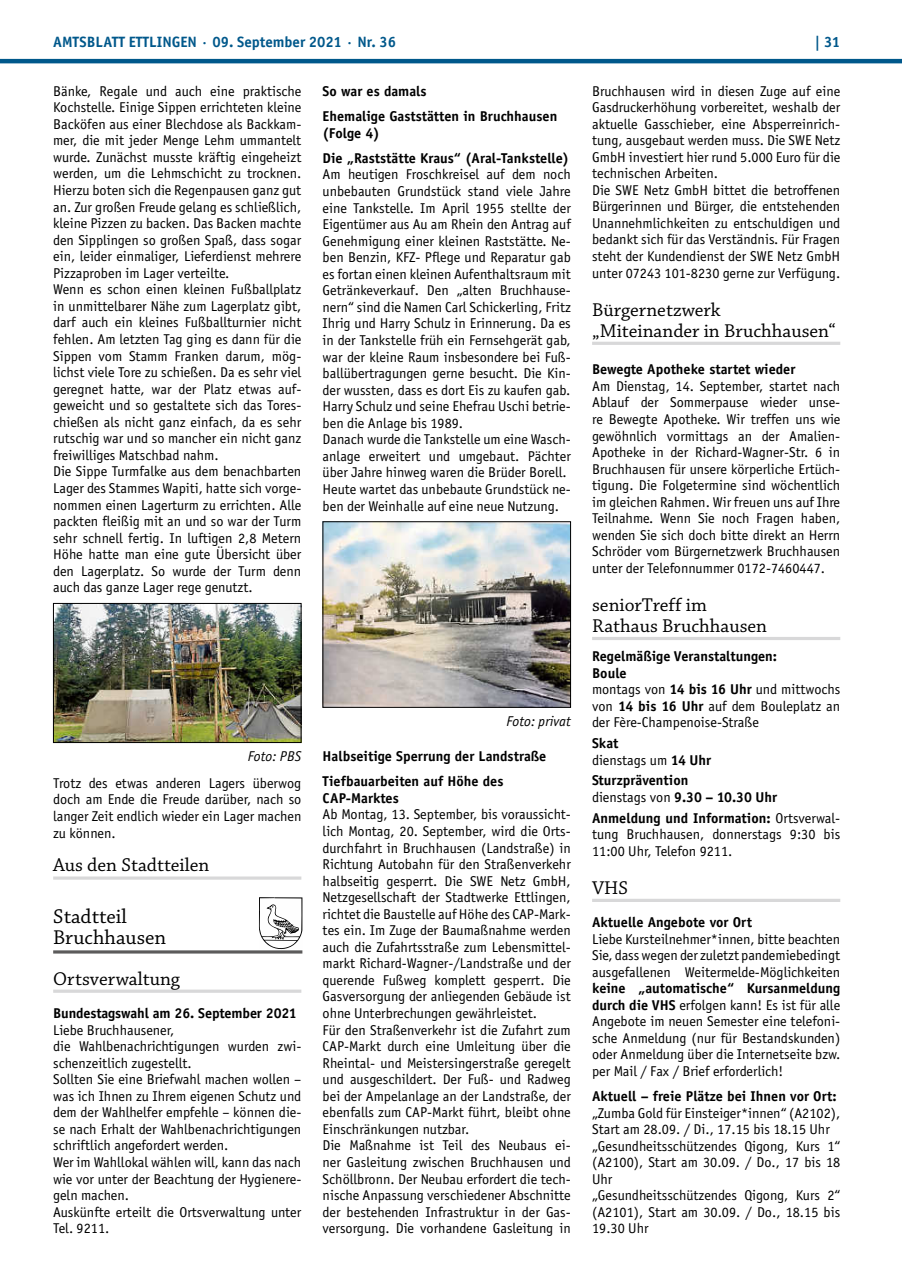
<style>
.page{position:relative;width:902px;height:1280px;background:#fff}
.page>*{position:absolute;margin:0;border:0;box-sizing:border-box;transform-origin:0 0}
.t1{font:21px/21px "Chaparral Pro";color:#000}
.t2{font:19.5px/21px "Chaparral Pro";color:#000}
.t3{font:700 15px "Officina Sans";color:#00588b}
.t4{font:14.25px/16.5px "Officina Sans";color:#000}
.t5{font:700 14.25px/25px "Officina Sans";color:#000}
.t6{font:italic 14.25px "Officina Sans";color:#000}
.s1{font-weight:700}
.s2{font-weight:400}
</style>
<div class="page">
<hr style="left:0;top:59px;width:901px;height:4px;background:#00588b">
<hr style="left:53px;top:876px;width:248px;height:4px;background:#e1e1e1">
<svg style="left:53px;top:989px;width:248px;height:4px"></svg>
<img style="left:55px;top:605px;width:244px;height:136px">
<div style="left:53px;top:603px;width:248px;height:140px;border:1px solid #000"></div>
<svg style="left:259px;top:897px;width:43px;height:52px"></svg>
<hr style="left:53px;top:950px;width:249px;height:3px;background:#5c5b5b">
<img style="left:324px;top:523px;width:244px;height:183px">
<div style="left:322px;top:521px;width:248px;height:187px;border:1px solid #000"></div>
<hr style="left:592px;top:342px;width:248px;height:3px;background:#d8d8d9">
<hr style="left:592px;top:637px;width:248px;height:3px;background:#d8d8d9">
<hr style="left:592px;top:899px;width:248px;height:3px;background:#d8d8d9">
<p class="t3" style="left:53px;top:32px;width:344px">AMTSBLATT ETTLINGEN · 09. September 2021 · Nr. 36</p>
<p class="t3" style="left:814px;top:32px;width:27px">| 31</p>
<p class="t4" style="left:53px;top:83px;width:250px">Bänke, Regale und auch eine praktische Kochstelle. Einige Sippen errichteten kleine Backöfen aus einer Blechdose als Backkam&shy;mer, die mit jeder Menge Lehm ummantelt wurde. Zunächst musste kräftig eingeheizt werden, um die Lehmschicht zu trocknen.<br>Hierzu boten sich die Regenpausen ganz gut an. Zur großen Freude gelang es schließlich, kleine Pizzen zu backen. Das Backen machte den Sipplingen so großen Spaß, dass sogar ein, leider einmaliger, Lieferdienst mehrere Pizzaproben im Lager verteilte.<br>Wenn es schon einen kleinen Fußballplatz in unmittelbarer Nähe zum Lagerplatz gibt, darf auch ein kleines Fußballturnier nicht fehlen. Am letzten Tag ging es dann für die Sippen vom Stamm Franken darum, mög&shy;lichst viele Tore zu schießen. Da es sehr viel geregnet hatte, war der Platz etwas auf&shy;geweicht und so gestaltete sich das Tores&shy;chießen als nicht ganz einfach, da es sehr rutschig war und so mancher ein nicht ganz freiwilliges Matschbad nahm.<br>Die Sippe Turmfalke aus dem benachbarten Lager des Stammes Wapiti, hatte sich vorge&shy;nommen einen Lagerturm zu errichten. Alle packten fleißig mit an und so war der Turm sehr schnell fertig. In luftigen 2,8 Metern Höhe hatte man eine gute Übersicht über den Lagerplatz. So wurde der Turm denn auch das ganze Lager rege genutzt.</p>
<p class="t4" style="left:592px;top:83px;width:250px">Bruchhausen wird in diesen Zuge auf eine Gasdruckerhöhung vorbereitet, weshalb der aktuelle Gasschieber, eine Absperreinrich&shy;tung, ausgebaut werden muss. Die SWE Netz GmbH investiert hier rund 5.000 Euro für die technischen Arbeiten.<br>Die SWE Netz GmbH bittet die betroffenen Bürgerinnen und Bürger, die entstehenden Unannehmlichkeiten zu entschuldigen und bedankt sich für das Verständnis. Für Fragen steht der Kundendienst der SWE Netz GmbH unter 07243 101-8230 gerne zur Verfügung.</p>
<h2 class="t2" style="left:592px;top:300px;width:245px">Bürgernetzwerk<br>„Miteinander in Bruchhausen“</h2>
<p class="t5" style="left:592px;top:357px;width:205px">Bewegte Apotheke startet wieder</p>
<p class="t4" style="left:592px;top:378px;width:250px;text-align:justify">Am Dienstag, 14. September, startet nach Ablauf der Sommerpause wieder unse&shy;re Bewegte Apotheke. Wir treffen uns wie gewöhnlich vormittags an der Amalien-Apotheke in der Richard-Wagner-Str. 6 in Bruchhausen für unsere körperliche Ertüch&shy;tigung. Die Folgetermine sind wöchentlich im gleichen Rahmen. Wir freuen uns auf Ihre Teilnahme. Wenn Sie noch Fragen haben, wenden Sie sich doch bitte direkt an Herrn Schröder vom Bürgernetzwerk Bruchhausen unter der Telefonnummer 0172-7460447.</p>
<h2 class="t2" style="left:592px;top:595px;width:176px">seniorTreff im<br>Rathaus Bruchhausen</h2>
<p class="t4" style="left:592px;top:648px;width:250px"><span class="s1">Regelmäßige Veranstaltungen:<br>Boule<br></span>montags von <span class="s1">14 bis 16 Uhr</span> und mittwochs von <span class="s1">14 bis 16 Uhr</span> auf dem Bouleplatz an der Fère-Champenoise-Straße</p>
<p class="t4" style="left:592px;top:735px;width:120px"><span class="s1">Skat<br></span>dienstags um <span class="s1">14 Uhr</span></p>
<p class="t5" style="left:592px;top:772px;width:186px;line-height:16.5px">Sturzprävention<br><span class="s2">dienstags von</span> 9.30 – 10.30 Uhr</p>
<p class="t4" style="left:592px;top:809px;width:250px;text-align:justify"><span class="s1">Anmeldung und Information:</span> Ortsverwal&shy;tung Bruchhausen, donnerstags 9:30 bis 11:00 Uhr, Telefon 9211.</p>
<h2 class="t2" style="left:592px;top:878px;width:38px">VHS</h2>
<p class="t5" style="left:592px;top:910px;width:161px">Aktuelle Angebote vor Ort</p>
<p class="t4" style="left:592px;top:931px;width:250px;text-align:justify">Liebe Kursteilnehmer*innen, bitte beachten Sie, dass wegen der zuletzt pandemiebedingt ausgefallenen Weitermelde-Möglichkeiten</p>
<p class="t4" style="left:592px;top:980px;width:250px;text-align:justify"><span class="s1">keine „automatische“ Kursanmeldung durch die VHS</span> erfolgen kann! Es ist für alle Angebote im neuen Semester eine telefoni&shy;sche Anmeldung (nur für Bestandskunden) oder Anmeldung über die Internetseite bzw. per Mail / Fax / Brief erforderlich!</p>
<p class="t5" style="left:592px;top:1083px;width:246px">Aktuell – freie Plätze bei Ihnen vor Ort:</p>
<p class="t4" style="left:592px;top:1104px;width:250px">„Zumba Gold für Einsteiger*innen“ (A2102),<br>Start am 28.09. / Di., 17.15 bis 18.15 Uhr „Gesundheitsschützendes Qigong, Kurs 1“ (A2100), Start am 30.09. / Do., 17 bis 18<br>Uhr<br>„Gesundheitsschützendes Qigong, Kurs 2“ (A2101), Start am 30.09. / Do., 18.15 bis<br>19.30 Uhr</p>
<p class="t5" style="left:322px;top:79px;width:236px">So war es damals<br>Ehemalige Gaststätten in Bruchhausen</p>
<p class="t5" style="left:322px;top:120px;width:248px">(Folge 4)<br>Die „Raststätte Kraus“ (Aral-Tankstelle)</p>
<p class="t4" style="left:322px;top:166px;width:250px">Am heutigen Froschkreisel auf dem noch unbebauten Grundstück stand viele Jahre eine Tankstelle. Im April 1955 stellte der Eigentümer aus Au am Rhein den Antrag auf Genehmigung einer kleinen Raststätte. Ne&shy;ben Benzin, KFZ- Pflege und Reparatur gab es fortan einen kleinen Aufenthaltsraum mit Getränkeverkauf. Den „alten Bruchhause&shy;nern“ sind die Namen Carl Schickerling, Fritz Ihrig und Harry Schulz in Erinnerung. Da es in der Tankstelle früh ein Fernsehgerät gab, war der kleine Raum insbesondere bei Fuß&shy;ballübertragungen gerne besucht. Die Kin&shy;der wussten, dass es dort Eis zu kaufen gab.<br>Harry Schulz und seine Ehefrau Uschi betrie&shy;ben die Anlage bis 1989.<br>Danach wurde die Tankstelle um eine Wasch&shy;anlage erweitert und umgebaut. Pächter über Jahre hinweg waren die Brüder Borell.<br>Heute wartet das unbebaute Grundstück ne&shy;ben der Weinhalle auf eine neue Nutzung.</p>
<p class="t6" style="left:506px;top:712px;width:66px">Foto: privat</p>
<p class="t5" style="left:322px;top:744px;width:225px">Halbseitige Sperrung der Landstraße<br>Tiefbauarbeiten auf Höhe des</p>
<p class="t5" style="left:322px;top:785px;width:78px">CAP-Marktes</p>
<p class="t4" style="left:322px;top:806px;width:250px">Ab Montag, 13. September, bis voraussicht&shy;lich Montag, 20. September, wird die Orts&shy;durchfahrt in Bruchhausen (Landstraße) in Richtung Autobahn für den Straßenverkehr halbseitig gesperrt. Die SWE Netz GmbH, Netzgesellschaft der Stadtwerke Ettlingen, richtet die Baustelle auf Höhe des CAP-Mark&shy;tes ein. Im Zuge der Baumaßnahme werden auch die Zufahrtsstraße zum Lebensmittel&shy;markt Richard-Wagner-/Landstraße und der querende Fußweg komplett gesperrt. Die Gasversorgung der anliegenden Gebäude ist ohne Unterbrechungen gewährleistet.<br>Für den Straßenverkehr ist die Zufahrt zum CAP-Markt durch eine Umleitung über die Rheintal- und Meistersingerstraße geregelt und ausgeschildert. Der Fuß- und Radweg bei der Ampelanlage an der Landstraße, der ebenfalls zum CAP-Markt führt, bleibt ohne Einschränkungen nutzbar.<br>Die Maßnahme ist Teil des Neubaus ei&shy;ner Gasleitung zwischen Bruchhausen und Schöllbronn. Der Neubau erfordert die tech&shy;nische Anpassung verschiedener Abschnitte der bestehenden Infrastruktur in der Gas&shy;versorgung. Die vorhandene Gasleitung in</p>
<p class="t6" style="left:248px;top:748px;width:55px">Foto: PBS</p>
<p class="t4" style="left:53px;top:775px;width:250px;text-align:justify">Trotz des etwas anderen Lagers überwog doch am Ende die Freude darüber, nach so langer Zeit endlich wieder ein Lager machen zu können.</p>
<h2 class="t2" style="left:53px;top:855px;width:158px">Aus den Stadtteilen</h2>
<h1 class="t1" style="left:53px;top:907px;width:115px">Stadtteil<br>Bruchhausen</h1>
<h2 class="t2" style="left:53px;top:968px;width:128px">Ortsverwaltung</h2>
<p class="t5" style="left:53px;top:1000px;width:245px">Bundestagswahl am 26. September 2021</p>
<p class="t4" style="left:53px;top:1021px;width:250px">Liebe Bruchhausener,<br>die Wahlbenachrichtigungen wurden zwi&shy;schenzeitlich zugestellt.<br>Sollten Sie eine Briefwahl machen wollen – was ich Ihnen zu Ihrem eigenen Schutz und dem der Wahlhelfer empfehle – können die&shy;se nach Erhalt der Wahlbenachrichtigungen schriftlich angefordert werden.<br>Wer im Wahllokal wählen will, kann das nach wie vor unter der Beachtung der Hygienere&shy;geln machen.<br>Auskünfte erteilt die Ortsverwaltung unter Tel. 9211.</p>
</div>
